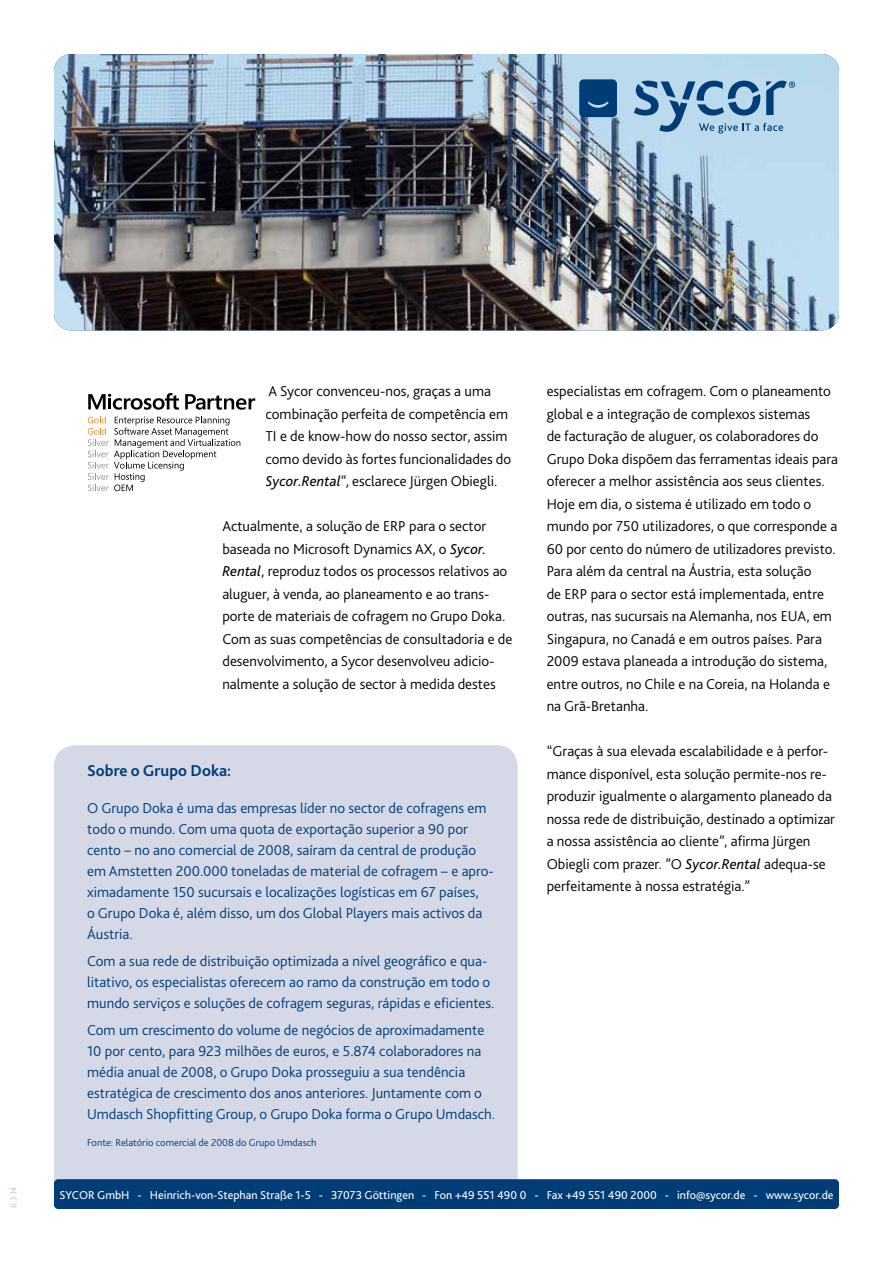
<style>
.page{position:relative;width:893px;height:1263px;background:#fff}
.page>*{position:absolute;margin:0;border:0;box-sizing:border-box;transform-origin:0 0}
.t1{font:700 16.5px "Bliss 2";color:#003c76}
.t2{font:300 15px/22.5px "Bliss 2";color:#000}
.t3{font:300 15px/21px "Bliss 2";color:#003c76}
.t4{font:12px "Bliss 2";color:#fff}
.t5{font:300 10.5px "Bliss 2";color:#003c76}
.t6{font:300 9px "Bliss 2";color:#bac1d8}
.s1{font-weight:400;font-style:italic}
</style>
<div class="page">
<div style="left:54px;top:745px;width:464px;height:464px;background:#d5d9e7;border-radius:21px"></div>
<img style="left:54px;top:54px;width:785px;height:276px">
<svg style="left:634px;top:81px;width:161px;height:53px;background:#86adcc"></svg>
<svg style="left:579px;top:79px;width:38px;height:38px"></svg>
<svg style="left:88px;top:416px;width:152px;height:75px"></svg>
<svg style="left:88px;top:393px;width:91px;height:17px"></svg>
<svg style="left:185px;top:394px;width:70px;height:16px"></svg>
<div style="left:54px;top:1179px;width:785px;height:30px;background:#003c76;border-radius:4px"></div>
<p class="t6" style="left:8px;top:1208px;width:23px;rotate:-90deg">6.3.14</p>
<p class="t2" style="left:266px;top:380px;width:247px">A Sycor convenceu-nos, graças a uma combinação perfeita de competência em TI e de know-how do nosso sector, assim como devido às fortes funcionalidades do <span class="s1">Sycor.Rental</span>”, esclarece Jürgen Obiegli.</p>
<p class="t2" style="left:222px;top:515px;width:291px">Actualmente, a solução de ERP para o sector baseada no Microsoft Dynamics AX, o <span class="s1">Sycor.<br>Rental</span>, reproduz todos os processos relativos ao aluguer, à venda, ao planeamento e ao trans&shy;porte de materiais de cofragem no Grupo Doka.<br>Com as suas competências de consultadoria e de desenvolvimento, a Sycor desenvolveu adicio&shy;nalmente a solução de sector à medida destes</p>
<p class="t1" style="left:87px;top:760px;width:146px">Sobre o Grupo Doka:</p>
<p class="t3" style="left:87px;top:797px;width:408px">O Grupo Doka é uma das empresas líder no sector de cofragens em todo o mundo. Com uma quota de exportação superior a 90 por cento – no ano comercial de 2008, saíram da central de produção em Amstetten 200.000 toneladas de material de cofragem – e apro&shy;ximadamente 150 sucursais e localizações logísticas em 67 países,<br>o Grupo Doka é, além disso, um dos Global Players mais activos da Áustria.</p>
<p class="t3" style="left:87px;top:950px;width:409px">Com a sua rede de distribuição optimizada a nível geográfico e qua&shy;litativo, os especialistas oferecem ao ramo da construção em todo o mundo serviços e soluções de cofragem seguras, rápidas e eficientes.</p>
<p class="t3" style="left:87px;top:1019px;width:409px">Com um crescimento do volume de negócios de aproximadamente 10 por cento, para 923 milhões de euros, e 5.874 colaboradores na média anual de 2008, o Grupo Doka prosseguiu a sua tendência estratégica de crescimento dos anos anteriores. Juntamente com o Umdasch Shopfitting Group, o Grupo Doka forma o Grupo Umdasch.</p>
<p class="t5" style="left:87px;top:1136px;width:231px">Fonte: Relatório comercial de 2008 do Grupo Umdasch</p>
<p class="t2" style="left:547px;top:380px;width:293px">especialistas em cofragem. Com o planeamento global e a integração de complexos sistemas<br>de facturação de aluguer, os colaboradores do Grupo Doka dispõem das ferramentas ideais para oferecer a melhor assistência aos seus clientes.<br>Hoje em dia, o sistema é utilizado em todo o mundo por 750 utilizadores, o que corresponde a 60 por cento do número de utilizadores previsto.<br>Para além da central na Áustria, esta solução<br>de ERP para o sector está implementada, entre outras, nas sucursais na Alemanha, nos EUA, em Singapura, no Canadá e em outros países. Para 2009 estava planeada a introdução do sistema, entre outros, no Chile e na Coreia, na Holanda e na Grã-Bretanha.</p>
<p class="t2" style="left:547px;top:740px;width:290px">“Graças à sua elevada escalabilidade e à perfor&shy;mance disponível, esta solução permite-nos re&shy;produzir igualmente o alargamento planeado da nossa rede de distribuição, destinado a optimizar a nossa assistência ao cliente”, afirma Jürgen Obiegli com prazer. ”O <span class="s1">Sycor.Rental</span> adequa-se perfeitamente à nossa estratégia.”</p>
<p class="t4" style="left:59px;top:1187px;width:776px">SYCOR GmbH - Heinrich-von-Stephan Straße 1-5 - 37073 Göttingen - Fon +49 551 490 0 - Fax +49 551 490 2000 - info@sycor.de - www.sycor.de</p>
</div>
